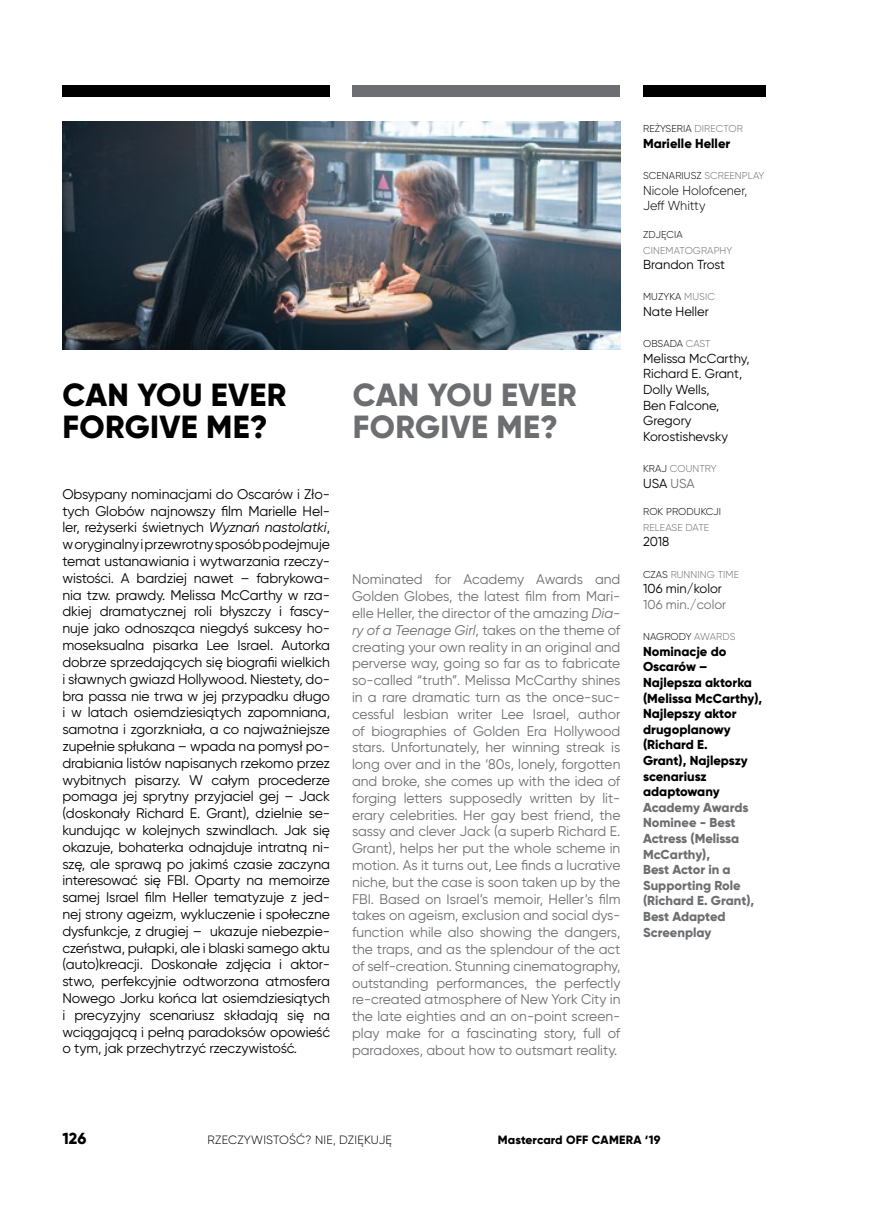
<style>
.page{position:relative;width:879px;height:1225px;background:#fff}
.page>*{position:absolute;margin:0;border:0;box-sizing:border-box;transform-origin:0 0}
.t1{font:800 32px/32px "Gilroy";letter-spacing:.01em;color:#000}
.t2{font:800 32px/32px "Gilroy";letter-spacing:.01em;color:#6d6e71}
.t3{font:800 16px "Gilroy";color:#000}
.t4{font:14px/16.8px "Gilroy";letter-spacing:-.01em;color:#000;text-align:justify}
.t5{font:14px/16.8px "Gilroy";color:#6d6e71;text-align:justify}
.t6{font:800 13px/15.6px "Gilroy";color:#000}
.t7{font:13px/15.6px "Gilroy";color:#000}
.t8{font:800 13px/15.6px "Gilroy";color:#6d6e71}
.t9{font:300 13px/15.6px "Gilroy";color:#000}
.t10{font:13px "Gilroy";color:#6d6e71}
.t11{font:300 12px "Gilroy";letter-spacing:.02em;color:#000}
.t12{font:800 12px "Gilroy";letter-spacing:.01em;color:#000}
.t13{font:300 10px "Gilroy";letter-spacing:.01em;color:#000}
.t14{font:300 10px "Gilroy";letter-spacing:.01em;color:#6d6e71}
.s1{font-style:italic}
.s2{color:#6d6e71}
.s3{color:#000}
</style>
<div class="page">
<div style="left:62px;top:85px;width:268px;height:11px;background:#000"></div>
<div style="left:352px;top:85px;width:268px;height:11px;background:#6d6e71"></div>
<div style="left:643px;top:85px;width:122px;height:11px;background:#000"></div>
<img style="left:62px;top:122px;width:558px;height:227px">
<h1 class="t1" style="left:63px;top:378px;width:225px">CAN YOU EVER<br>FORGIVE ME?</h1>
<h1 class="t2" style="left:353px;top:378px;width:225px">CAN YOU EVER<br>FORGIVE ME?</h1>
<p class="t4" style="left:62px;top:485px;width:269px">Obsypany nominacjami do Oscarów i Zło&shy;tych Globów najnowszy film Marielle Hel&shy;ler, reżyserki świetnych <span class="s1">Wyznań nastolatki</span>, w oryginalny i przewrotny sposób podejmuje temat ustanawiania i wytwarzania rzeczy&shy;wistości. A bardziej nawet – fabrykowa&shy;nia tzw. prawdy. Melissa McCarthy w rza&shy;dkiej dramatycznej roli błyszczy i fascy&shy;nuje jako odnosząca niegdyś sukcesy ho&shy;moseksualna pisarka Lee Israel. Autorka dobrze sprzedających się biografii wielkich i sławnych gwiazd Hollywood. Niestety, do&shy;bra passa nie trwa w jej przypadku długo i w latach osiemdziesiątych zapomniana, samotna i zgorzkniała, a co najważniejsze zupełnie spłukana – wpada na pomysł po&shy;drabiania listów napisanych rzekomo przez wybitnych pisarzy. W całym procederze pomaga jej sprytny przyjaciel gej – Jack (doskonały Richard E. Grant), dzielnie se&shy;kundując w kolejnych szwindlach. Jak się okazuje, bohaterka odnajduje intratną ni&shy;szę, ale sprawą po jakimś czasie zaczyna interesować się FBI. Oparty na memoirze samej Israel film Heller tematyzuje z jed&shy;nej strony ageizm, wykluczenie i społeczne dysfunkcje, z drugiej – ukazuje niebezpie&shy;czeństwa, pułapki, ale i blaski samego aktu (auto)kreacji. Doskonałe zdjęcia i aktor&shy;stwo, perfekcyjnie odtworzona atmosfera Nowego Jorku końca lat osiemdziesiątych i precyzyjny scenariusz składają się na wciągającą i pełną paradoksów opowieść o tym, jak przechytrzyć rzeczywistość.</p>
<p class="t5" style="left:352px;top:571px;width:270px">Nominated for Academy Awards and Golden Globes, the latest film from Mari&shy;elle Heller, the director of the amazing <span class="s1">Dia&shy;ry of a Teenage Girl</span>, takes on the theme of creating your own reality in an original and perverse way, going so far as to fabricate so-called “truth”. Melissa McCarthy shines in a rare dramatic turn as the once-suc&shy;cessful lesbian writer Lee Israel, author of biographies of Golden Era Hollywood stars. Unfortunately, her winning streak is long over and in the ‘80s, lonely, forgotten and broke, she comes up with the idea of forging letters supposedly written by lit&shy;erary celebrities. Her gay best friend, the sassy and clever Jack (a superb Richard E.<br>Grant), helps her put the whole scheme in motion. As it turns out, Lee finds a lucrative niche, but the case is soon taken up by the FBI. Based on Israel’s memoir, Heller’s film takes on ageism, exclusion and social dys&shy;function while also showing the dangers, the traps, and as the splendour of the act of self-creation. Stunning cinematography, outstanding performances, the perfectly re-created atmosphere of New York City in the late eighties and an on-point screen&shy;play make for a fascinating story, full of paradoxes, about how to outsmart reality.</p>
<p class="t13" style="left:643px;top:123px;width:101px">REŻYSERIA <span class="s2">DIRECTOR</span></p>
<p class="t6" style="left:643px;top:135px;width:89px">Marielle Heller</p>
<p class="t13" style="left:643px;top:169px;width:123px">SCENARIUSZ <span class="s2">SCREENPLAY</span></p>
<p class="t9" style="left:643px;top:182px;width:106px">Nicole Holofcener,<br>Jeff Whitty</p>
<p class="t13" style="left:643px;top:228px;width:41px">ZDJĘCIA</p>
<p class="t14" style="left:643px;top:244px;width:91px">CINEMATOGRAPHY</p>
<p class="t7" style="left:643px;top:257px;width:83px">Brandon Trost</p>
<p class="t13" style="left:643px;top:291px;width:73px">MUZYKA <span class="s2">MUSIC</span></p>
<p class="t7" style="left:643px;top:303px;width:67px">Nate Heller</p>
<p class="t13" style="left:643px;top:337px;width:69px">OBSADA <span class="s2">CAST</span></p>
<p class="t7" style="left:643px;top:350px;width:108px">Melissa McCarthy,<br>Richard E. Grant,<br>Dolly Wells,<br>Ben Falcone,<br>Gregory<br>Korostishevsky</p>
<p class="t14" style="left:643px;top:462px;width:75px"><span class="s3">KRAJ</span> COUNTRY</p>
<p class="t7" style="left:643px;top:475px;width:53px">USA <span class="s2">USA</span></p>
<p class="t13" style="left:643px;top:505px;width:80px">ROK PRODUKCJI</p>
<p class="t14" style="left:643px;top:521px;width:68px">RELEASE DATE</p>
<p class="t7" style="left:643px;top:534px;width:28px">2018</p>
<p class="t14" style="left:643px;top:568px;width:97px"><span class="s3">CZAS</span> RUNNING TIME</p>
<p class="t7" style="left:643px;top:581px;width:80px">106 min/kolor</p>
<p class="t10" style="left:643px;top:596px;width:85px">106 min./color</p>
<p class="t13" style="left:643px;top:630px;width:94px">NAGRODY <span class="s2">AWARDS</span></p>
<p class="t6" style="left:643px;top:643px;width:121px">Nominacje do<br>Oscarów –<br>Najlepsza aktorka (Melissa McCarthy),<br>Najlepszy aktor drugoplanowy (Richard E.<br>Grant), Najlepszy scenariusz adaptowany</p>
<p class="t8" style="left:643px;top:799px;width:113px">Academy Awards<br>Nominee - Best<br>Actress (Melissa<br>McCarthy),<br>Best Actor in a<br>Supporting Role (Richard E. Grant),<br>Best Adapted<br>Screenplay</p>
<p class="t3" style="left:62px;top:1127px;width:26px">126</p>
<p class="t11" style="left:208px;top:1132px;width:186px">RZECZYWISTOŚĆ? NIE, DZIĘKUJĘ</p>
<p class="t12" style="left:498px;top:1131px;width:164px">Mastercard OFF CAMERA ‘19</p>
</div>
